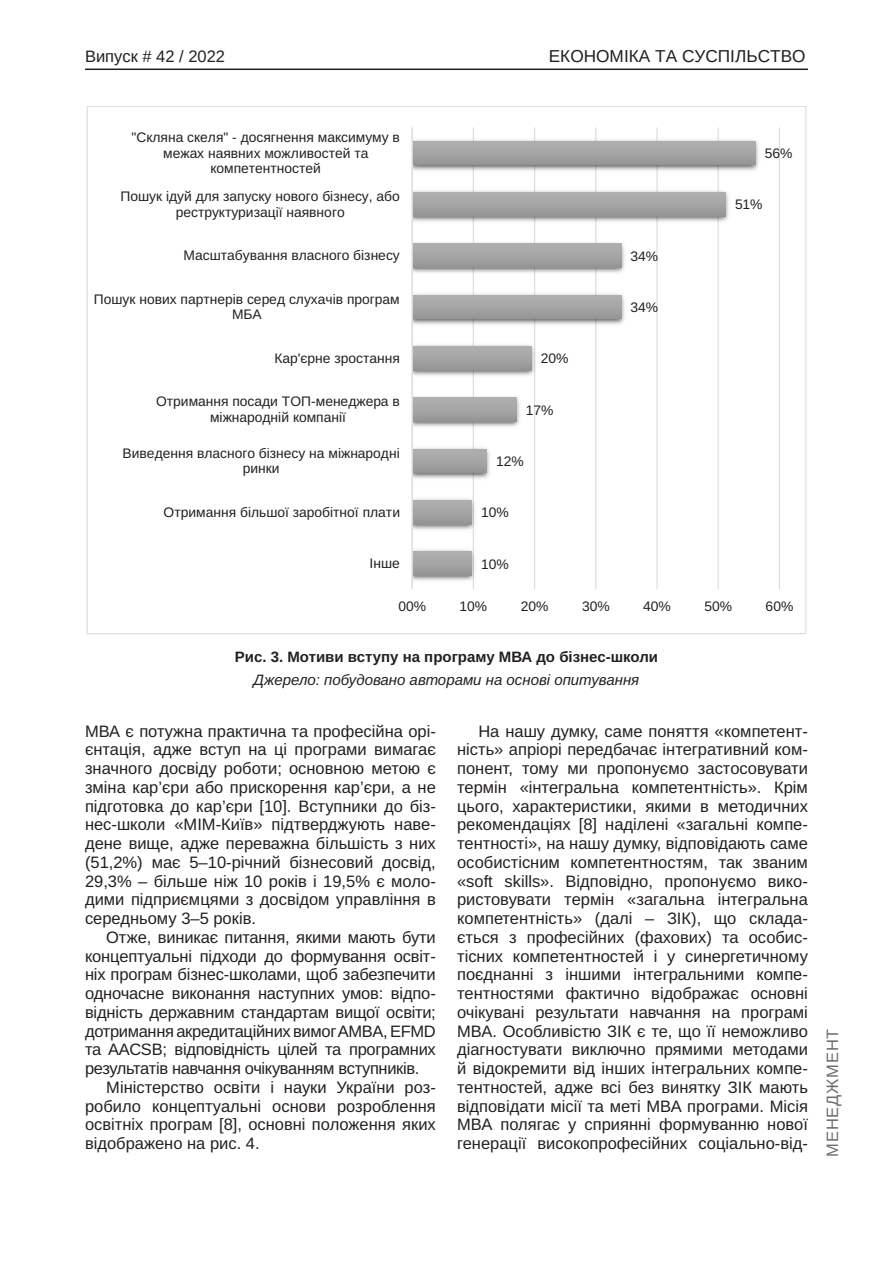
<style>
.page{position:relative;width:893px;height:1263px;background:#fff}
.page>*{position:absolute;margin:0;border:0;box-sizing:border-box;transform-origin:0 0}
.t1{font:17.25px "Arimo";color:#231f20}
.Текст_основной_G{font:16.5px/18.8px "Arimo";color:#231f20;text-align:justify}
.t2{font:16.5px "Arimo";color:#231f20}
.t3{font:16.5px "Arimo";letter-spacing:.05em;color:#6c6d70}
.Рисунок_N{font:700 15px "Arimo";color:#231f20}
.Джерело{font:italic 15px "Arimo";color:#231f20}
.t4{font:13.8px/15.8px "Arimo Roman";color:#231f20;text-align:center}
</style>
<div class="page">
<hr style="left:85px;top:69px;width:723px;height:1px;background:#231f20">
<hr style="left:473px;top:127px;width:1px;height:462px;background:#dcdddf">
<hr style="left:534px;top:127px;width:1px;height:462px;background:#dcdddf">
<hr style="left:595px;top:127px;width:1px;height:462px;background:#dcdddf">
<hr style="left:656px;top:127px;width:2px;height:462px;background:#dcdddf">
<hr style="left:718px;top:127px;width:1px;height:462px;background:#dcdddf">
<hr style="left:779px;top:127px;width:1px;height:462px;background:#dcdddf">
<img style="left:413px;top:550px;width:62px;height:31px">
<img style="left:413px;top:499px;width:62px;height:31px">
<img style="left:413px;top:446px;width:77px;height:34px">
<img style="left:413px;top:395px;width:107px;height:33px">
<img style="left:413px;top:343px;width:123px;height:34px">
<img style="left:413px;top:290px;width:212px;height:37px">
<img style="left:413px;top:239px;width:212px;height:37px">
<img style="left:413px;top:188px;width:316px;height:36px">
<img style="left:413px;top:136px;width:346px;height:37px">
<div style="left:412px;top:552px;width:60px;height:23px;background:linear-gradient(to right,#a4a4a4,#a4a4a4)"></div>
<div style="left:412px;top:500px;width:60px;height:24px;background:linear-gradient(to right,#a3a3a3,#a3a3a3)"></div>
<div style="left:412px;top:449px;width:75px;height:24px;background:linear-gradient(to right,#a3a3a3,#a3a3a3)"></div>
<div style="left:412px;top:398px;width:105px;height:24px;background:linear-gradient(to right,#a3a3a3,#a3a3a3)"></div>
<div style="left:412px;top:346px;width:120px;height:24px;background:linear-gradient(to right,#a4a4a4,#a4a4a4)"></div>
<div style="left:412px;top:295px;width:209px;height:24px;background:linear-gradient(to right,#a3a3a3,#a3a3a3)"></div>
<div style="left:412px;top:244px;width:209px;height:24px;background:linear-gradient(to right,#a3a3a3,#a3a3a3)"></div>
<div style="left:412px;top:192px;width:314px;height:24px;background:linear-gradient(to right,#a4a4a4,#a4a4a4)"></div>
<div style="left:412px;top:141px;width:343px;height:24px;background:linear-gradient(to right,#a3a3a3,#a3a3a3)"></div>
<hr style="left:411px;top:127px;width:2px;height:462px;background:#dcdddf">
<p class="t2" style="left:85px;top:47px;width:142px">Випуск # 42 / 2022</p>
<p class="t1" style="left:549px;top:47px;width:258px">ЕКОНОМІКА ТА СУСПІЛЬСТВО</p>
<p class="t4" style="left:132px;top:129px;width:270px">"Скляна скеля" - досягнення максимуму в межах наявних можливостей та компетентностей</p>
<p class="t4" style="left:121px;top:189px;width:281px">Пошук ідуй для запуску нового бізнесу, або реструктуризації наявного</p>
<p class="t4" style="left:184px;top:248px;width:218px">Масштабування власного бізнесу</p>
<p class="t4" style="left:94px;top:291px;width:307px">Пошук нових партнерів серед слухачів програм<br>МБА</p>
<p class="t4" style="left:274px;top:350px;width:127px">Кар'єрне зростання</p>
<p class="t4" style="left:156px;top:394px;width:245px">Отримання посади ТОП-менеджера в міжнародній компанії</p>
<p class="t4" style="left:123px;top:445px;width:279px">Виведення власного бізнесу на міжнародні ринки</p>
<p class="t4" style="left:164px;top:504px;width:238px">Отримання більшої заробітної плати</p>
<p class="t4" style="left:370px;top:556px;width:32px">Інше</p>
<p class="t4" style="left:541px;top:351px;width:29px">20%</p>
<p class="t4" style="left:526px;top:402px;width:29px">17%</p>
<p class="t4" style="left:496px;top:454px;width:29px">12%</p>
<p class="t4" style="left:481px;top:505px;width:29px">10%</p>
<p class="t4" style="left:481px;top:556px;width:29px">10%</p>
<p class="t4" style="left:630px;top:248px;width:29px">34%</p>
<p class="t4" style="left:630px;top:300px;width:29px">34%</p>
<p class="t4" style="left:765px;top:146px;width:29px">56%</p>
<p class="t4" style="left:735px;top:197px;width:29px">51%</p>
<p class="t4" style="left:398px;top:598px;width:29px">00%</p>
<p class="t4" style="left:460px;top:598px;width:29px">10%</p>
<p class="t4" style="left:521px;top:598px;width:29px">20%</p>
<p class="t4" style="left:582px;top:598px;width:29px">30%</p>
<p class="t4" style="left:643px;top:598px;width:29px">40%</p>
<p class="t4" style="left:704px;top:598px;width:29px">50%</p>
<p class="t4" style="left:766px;top:598px;width:29px">60%</p>
<p class="Рисунок_N" style="left:235px;top:646px;width:425px">Рис. 3. Мотиви вступу на програму МВА до бізнес-школи</p>
<p class="Джерело" style="left:254px;top:669px;width:387px">Джерело: побудовано авторами на основі опитування</p>
<p class="Текст_основной_G" style="left:85px;top:722px;width:352px">МВА є потужна практична та професійна орі&shy;єнтація, адже вступ на ці програми вимагає значного досвіду роботи; основною метою є зміна кар’єри або прискорення кар’єри, а не підготовка до кар’єри [10]. Вступники до біз&shy;нес-школи «МІМ-Київ» підтверджують наве&shy;дене вище, адже переважна більшість з них (51,2%) має 5–10-річний бізнесовий досвід, 29,3% – більше ніж 10 років і 19,5% є моло&shy;дими підприємцями з досвідом управління в середньому 3–5 років.</p>
<p class="Текст_основной_G" style="left:85px;top:928px;width:352px;text-indent:21px">Отже, виникає питання, якими мають бути концептуальні підходи до формування освіт&shy;ніх програм бізнес-школами, щоб забезпечити одночасне виконання наступних умов: відпо&shy;відність державним стандартам вищої освіти; дотримання акредитаційних вимог AMBA, EFMD та AACSB; відповідність цілей та програмних результатів навчання очікуванням вступників.</p>
<p class="Текст_основной_G" style="left:85px;top:1078px;width:352px;text-indent:21px">Міністерство освіти і науки України роз&shy;робило концептуальні основи розроблення освітніх програм [8], основні положення яких відображено на рис. 4.</p>
<p class="Текст_основной_G" style="left:457px;top:722px;width:352px;text-indent:21px">На нашу думку, саме поняття «компетент&shy;ність» апріорі передбачає інтегративний ком&shy;понент, тому ми пропонуємо застосовувати термін «інтегральна компетентність». Крім цього, характеристики, якими в методичних рекомендаціях [8] наділені «загальні компе&shy;тентності», на нашу думку, відповідають саме особистісним компетентностям, так званим «soft skills». Відповідно, пропонуємо вико&shy;ристовувати термін «загальна інтегральна компетентність» (далі – ЗІК), що склада&shy;ється з професійних (фахових) та особис&shy;тісних компетентностей і у синергетичному поєднанні з іншими інтегральними компе&shy;тентностями фактично відображає основні очікувані результати навчання на програмі МВА. Особливістю ЗІК є те, що її неможливо діагностувати виключно прямими методами й відокремити від інших інтегральних компе&shy;тентностей, адже всі без винятку ЗІК мають відповідати місії та меті МВА програми. Місія МВА полягає у сприянні формуванню нової генерації високопрофесійних соціально-від-</p>
<p class="t3" style="left:823px;top:1157px;width:130px;rotate:-90deg">МЕНЕДЖМЕНТ</p>
</div>
